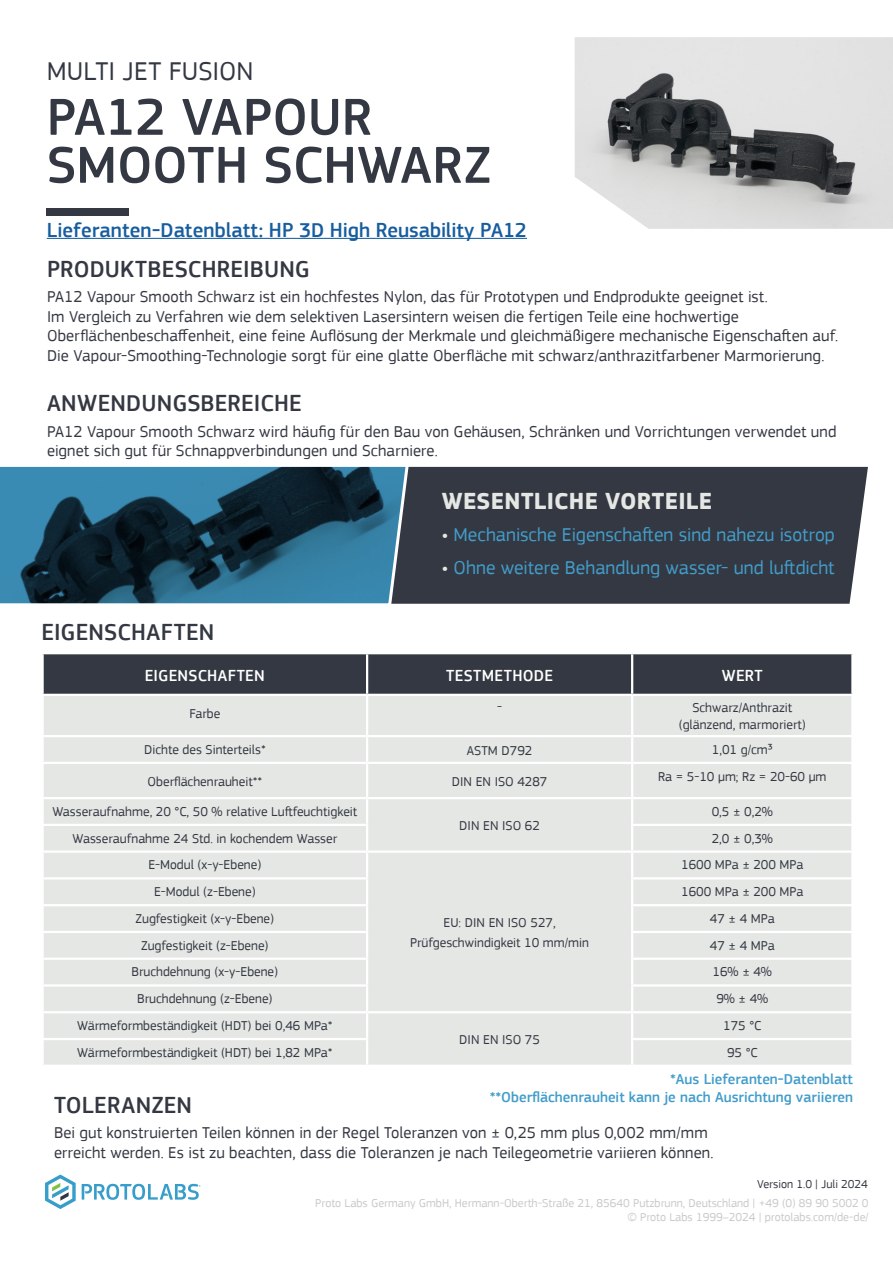
<style>
.page{position:relative;width:893px;height:1263px;background:#fff}
.page>*{position:absolute;margin:0;border:0;box-sizing:border-box;transform-origin:0 0}
.t1{font:500 54px/48px "PF Square Sans Pro";letter-spacing:-.005em;color:#343842}
.t2{font:27px "PF Square Sans Pro";letter-spacing:.005em;color:#343842}
.t3{font:500 24px "PF Square Sans Pro";letter-spacing:.005em;color:#343842}
.t4{font:700 24px "PF Square Sans Pro";letter-spacing:.015em;color:#e5e7e5}
.t5{font:500 21px "PF Square Sans Pro";letter-spacing:-.005em;color:#175d9e}
.t6{font:19.5px "PF Square Sans Pro";color:#429dca}
.t7{font:16.5px/19.5px "PF Square Sans Pro";letter-spacing:.005em;color:#343842}
.t8{font:500 16.5px "PF Square Sans Pro";letter-spacing:.015em;color:#fff}
.t9{font:500 15px "PF Square Sans Pro";color:#429dca}
.t10{font:13.5px "PF Square Sans Pro";color:#343842}
.t11{font:12px "PF Square Sans Pro";color:#c8c9c9}
.t12{font:12px "PF Square Sans Pro";color:#343842}
.s1{font-weight:500;color:#e5e7e5}
</style>
<div class="page">
<div style="left:46px;top:209px;width:83px;height:7px;background:#343842"></div>
<div style="left:44px;top:654px;width:807px;height:40px;background:#343842"></div>
<div style="left:44px;top:696px;width:807px;height:369px;background:#e5e7e5"></div>
<hr style="left:366px;top:654px;width:2px;height:40px;background:#fff">
<hr style="left:631px;top:654px;width:2px;height:40px;background:#fff">
<hr style="left:366px;top:696px;width:2px;height:39px;background:#fff">
<hr style="left:631px;top:696px;width:2px;height:39px;background:#fff">
<hr style="left:41px;top:735px;width:326px;height:2px;background:#fff">
<hr style="left:367px;top:735px;width:265px;height:2px;background:#fff">
<hr style="left:366px;top:737px;width:2px;height:25px;background:#fff">
<hr style="left:632px;top:735px;width:222px;height:2px;background:#fff">
<hr style="left:631px;top:737px;width:2px;height:25px;background:#fff">
<hr style="left:41px;top:762px;width:326px;height:2px;background:#fff">
<hr style="left:367px;top:762px;width:265px;height:2px;background:#fff">
<hr style="left:366px;top:764px;width:2px;height:33px;background:#fff">
<hr style="left:632px;top:762px;width:222px;height:2px;background:#fff">
<hr style="left:631px;top:764px;width:2px;height:33px;background:#fff">
<hr style="left:41px;top:797px;width:326px;height:2px;background:#fff">
<hr style="left:367px;top:797px;width:265px;height:2px;background:#fff">
<hr style="left:366px;top:799px;width:2px;height:25px;background:#fff">
<hr style="left:632px;top:797px;width:222px;height:2px;background:#fff">
<hr style="left:631px;top:799px;width:2px;height:25px;background:#fff">
<hr style="left:41px;top:824px;width:327px;height:2px;background:#fff">
<hr style="left:366px;top:826px;width:2px;height:24px;background:#fff">
<hr style="left:631px;top:824px;width:223px;height:2px;background:#fff">
<hr style="left:631px;top:826px;width:2px;height:24px;background:#fff">
<hr style="left:41px;top:850px;width:326px;height:3px;background:#fff">
<hr style="left:367px;top:850px;width:265px;height:3px;background:#fff">
<hr style="left:366px;top:853px;width:2px;height:24px;background:#fff">
<hr style="left:632px;top:850px;width:222px;height:3px;background:#fff">
<hr style="left:631px;top:853px;width:2px;height:24px;background:#fff">
<hr style="left:41px;top:877px;width:327px;height:2px;background:#fff">
<hr style="left:366px;top:879px;width:2px;height:25px;background:#fff">
<hr style="left:631px;top:877px;width:223px;height:2px;background:#fff">
<hr style="left:631px;top:879px;width:2px;height:25px;background:#fff">
<hr style="left:41px;top:904px;width:327px;height:2px;background:#fff">
<hr style="left:366px;top:906px;width:2px;height:25px;background:#fff">
<hr style="left:631px;top:904px;width:223px;height:2px;background:#fff">
<hr style="left:631px;top:906px;width:2px;height:25px;background:#fff">
<hr style="left:41px;top:931px;width:327px;height:2px;background:#fff">
<hr style="left:366px;top:933px;width:2px;height:24px;background:#fff">
<hr style="left:631px;top:931px;width:223px;height:2px;background:#fff">
<hr style="left:631px;top:933px;width:2px;height:24px;background:#fff">
<hr style="left:41px;top:957px;width:327px;height:3px;background:#fff">
<hr style="left:366px;top:960px;width:2px;height:24px;background:#fff">
<hr style="left:631px;top:957px;width:223px;height:3px;background:#fff">
<hr style="left:631px;top:960px;width:2px;height:24px;background:#fff">
<hr style="left:41px;top:984px;width:327px;height:2px;background:#fff">
<hr style="left:366px;top:986px;width:2px;height:25px;background:#fff">
<hr style="left:631px;top:984px;width:223px;height:2px;background:#fff">
<hr style="left:631px;top:986px;width:2px;height:25px;background:#fff">
<hr style="left:41px;top:1011px;width:326px;height:2px;background:#fff">
<hr style="left:367px;top:1011px;width:265px;height:2px;background:#fff">
<hr style="left:366px;top:1013px;width:2px;height:25px;background:#fff">
<hr style="left:632px;top:1011px;width:222px;height:2px;background:#fff">
<hr style="left:631px;top:1013px;width:2px;height:25px;background:#fff">
<hr style="left:41px;top:1038px;width:327px;height:2px;background:#fff">
<hr style="left:366px;top:1040px;width:2px;height:25px;background:#fff">
<hr style="left:631px;top:1038px;width:223px;height:2px;background:#fff">
<hr style="left:631px;top:1040px;width:2px;height:25px;background:#fff">
<div style="left:411px;top:467px;width:457px;height:137px;background:#343842"></div>
<svg style="left:0;top:466px;width:411px;height:138px;background:#27566e"></svg>
<hr style="left:47px;top:238px;width:480px;height:1px;background:#175d9e">
<svg style="left:82px;top:1184px;width:118px;height:16px"></svg>
<svg style="left:45px;top:1174px;width:31px;height:35px"></svg>
<img style="left:575px;top:37px;width:318px;height:192px">
<p class="t2" style="left:47px;top:55px;width:208px">MULTI JET FUSION</p>
<p class="t1" style="left:47px;top:94px;width:446px">PA12 VAPOUR<br>SMOOTH SCHWARZ</p>
<p class="t5" style="left:47px;top:218px;width:482px">Lieferanten-Datenblatt: HP 3D High Reusability PA12</p>
<p class="t3" style="left:47px;top:255px;width:264px">PRODUKTBESCHREIBUNG</p>
<p class="t7" style="left:47px;top:287px;width:793px">PA12 Vapour Smooth Schwarz ist ein hochfestes Nylon, das für Prototypen und Endprodukte geeignet ist.<br>Im Vergleich zu Verfahren wie dem selektiven Lasersintern weisen die fertigen Teile eine hochwertige Oberflächenbeschaffenheit, eine feine Auflösung der Merkmale und gleichmäßigere mechanische Eigenschaften auf.<br>Die Vapour-Smoothing-Technologie sorgt für eine glatte Oberfläche mit schwarz/anthrazitfarbener Marmorierung.</p>
<p class="t3" style="left:47px;top:389px;width:256px">ANWENDUNGSBEREICHE</p>
<p class="t7" style="left:47px;top:422px;width:791px">PA12 Vapour Smooth Schwarz wird häufig für den Bau von Gehäusen, Schränken und Vorrichtungen verwendet und eignet sich gut für Schnappverbindungen und Scharniere.</p>
<p class="t3" style="left:41px;top:618px;width:174px">EIGENSCHAFTEN</p>
<p class="t4" style="left:442px;top:487px;width:272px">WESENTLICHE VORTEILE</p>
<p class="t6" style="left:442px;top:523px;width:394px"><span class="s1">•</span> Mechanische Eigenschaften sind nahezu isotrop</p>
<p class="t6" style="left:442px;top:556px;width:394px"><span class="s1">•</span> Ohne weitere Behandlung wasser- und luftdicht</p>
<p class="t8" style="left:145px;top:665px;width:121px">EIGENSCHAFTEN</p>
<p class="t8" style="left:446px;top:665px;width:108px">TESTMETHODE</p>
<p class="t8" style="left:722px;top:665px;width:42px">WERT</p>
<p class="t10" style="left:189px;top:706px;width:32px">Farbe</p>
<p class="t10" style="left:497px;top:699px;width:6px">-</p>
<p class="t10" style="left:692px;top:700px;width:101px">Schwarz/Anthrazit</p>
<p class="t10" style="left:679px;top:716px;width:128px">(glänzend, marmoriert)</p>
<p class="t10" style="left:144px;top:741px;width:123px">Dichte des Sinterteils*</p>
<p class="t10" style="left:467px;top:742px;width:67px">ASTM D792</p>
<p class="t10" style="left:712px;top:741px;width:62px">1,01 g/cm³</p>
<p class="t10" style="left:148px;top:774px;width:116px">Oberflächenrauheit**</p>
<p class="t10" style="left:452px;top:773px;width:97px">DIN EN ISO 4287</p>
<p class="t10" style="left:658px;top:768px;width:170px">Ra = 5-10 µm; Rz = 20-60 µm</p>
<p class="t10" style="left:52px;top:803px;width:306px">Wasseraufnahme, 20 °C, 50 % relative Luftfeuchtigkeit</p>
<p class="t10" style="left:459px;top:818px;width:82px">DIN EN ISO 62</p>
<p class="t10" style="left:712px;top:803px;width:63px">0,5 ± 0,2%</p>
<p class="t10" style="left:72px;top:830px;width:266px">Wasseraufnahme 24 Std. in kochendem Wasser</p>
<p class="t10" style="left:712px;top:830px;width:63px">2,0 ± 0,3%</p>
<p class="t10" style="left:148px;top:857px;width:114px">E-Modul (x-y-Ebene)</p>
<p class="t10" style="left:681px;top:857px;width:124px">1600 MPa ± 200 MPa</p>
<p class="t10" style="left:154px;top:884px;width:103px">E-Modul (z-Ebene)</p>
<p class="t10" style="left:681px;top:884px;width:124px">1600 MPa ± 200 MPa</p>
<p class="t10" style="left:135px;top:910px;width:140px">Zugfestigkeit (x-y-Ebene)</p>
<p class="t10" style="left:710px;top:910px;width:66px">47 ± 4 MPa</p>
<p class="t10" style="left:141px;top:937px;width:129px">Zugfestigkeit (z-Ebene)</p>
<p class="t10" style="left:710px;top:937px;width:66px">47 ± 4 MPa</p>
<p class="t10" style="left:132px;top:964px;width:148px">Bruchdehnung (x-y-Ebene)</p>
<p class="t10" style="left:713px;top:964px;width:61px">16% ± 4%</p>
<p class="t10" style="left:137px;top:991px;width:137px">Bruchdehnung (z-Ebene)</p>
<p class="t10" style="left:716px;top:991px;width:53px">9% ± 4%</p>
<p class="t10" style="left:77px;top:1017px;width:257px">Wärmeformbeständigkeit (HDT) bei 0,46 MPa*</p>
<p class="t10" style="left:459px;top:1032px;width:82px">DIN EN ISO 75</p>
<p class="t10" style="left:444px;top:915px;width:114px">EU: DIN EN ISO 527,</p>
<p class="t10" style="left:410px;top:934px;width:180px">Prüfgeschwindigkeit 10 mm/min</p>
<p class="t10" style="left:723px;top:1017px;width:40px">175 °C</p>
<p class="t10" style="left:77px;top:1044px;width:257px">Wärmeformbeständigkeit (HDT) bei 1,82 MPa*</p>
<p class="t10" style="left:727px;top:1044px;width:32px">95 °C</p>
<p class="t9" style="left:670px;top:1070px;width:184px">*Aus Lieferanten-Datenblatt</p>
<p class="t9" style="left:490px;top:1088px;width:365px">**Oberflächenrauheit kann je nach Ausrichtung variieren</p>
<p class="t3" style="left:54px;top:1091px;width:140px">TOLERANZEN</p>
<p class="t7" style="left:54px;top:1123px;width:661px">Bei gut konstruierten Teilen können in der Regel Toleranzen von ± 0,25 mm plus 0,002 mm/mm erreicht werden. Es ist zu beachten, dass die Toleranzen je nach Teilegeometrie variieren können.</p>
<p class="t12" style="left:757px;top:1177px;width:112px">Version 1.0 | Juli 2024</p>
<p class="t11" style="left:315px;top:1195px;width:555px">Proto Labs Germany GmbH, Hermann-Oberth-Straße 21, 85640 Putzbrunn, Deutschland | +49 (0) 89 90 5002 0</p>
<p class="t11" style="left:627px;top:1210px;width:243px">© Proto Labs 1999–2024 | protolabs.com/de-de/</p>
</div>
